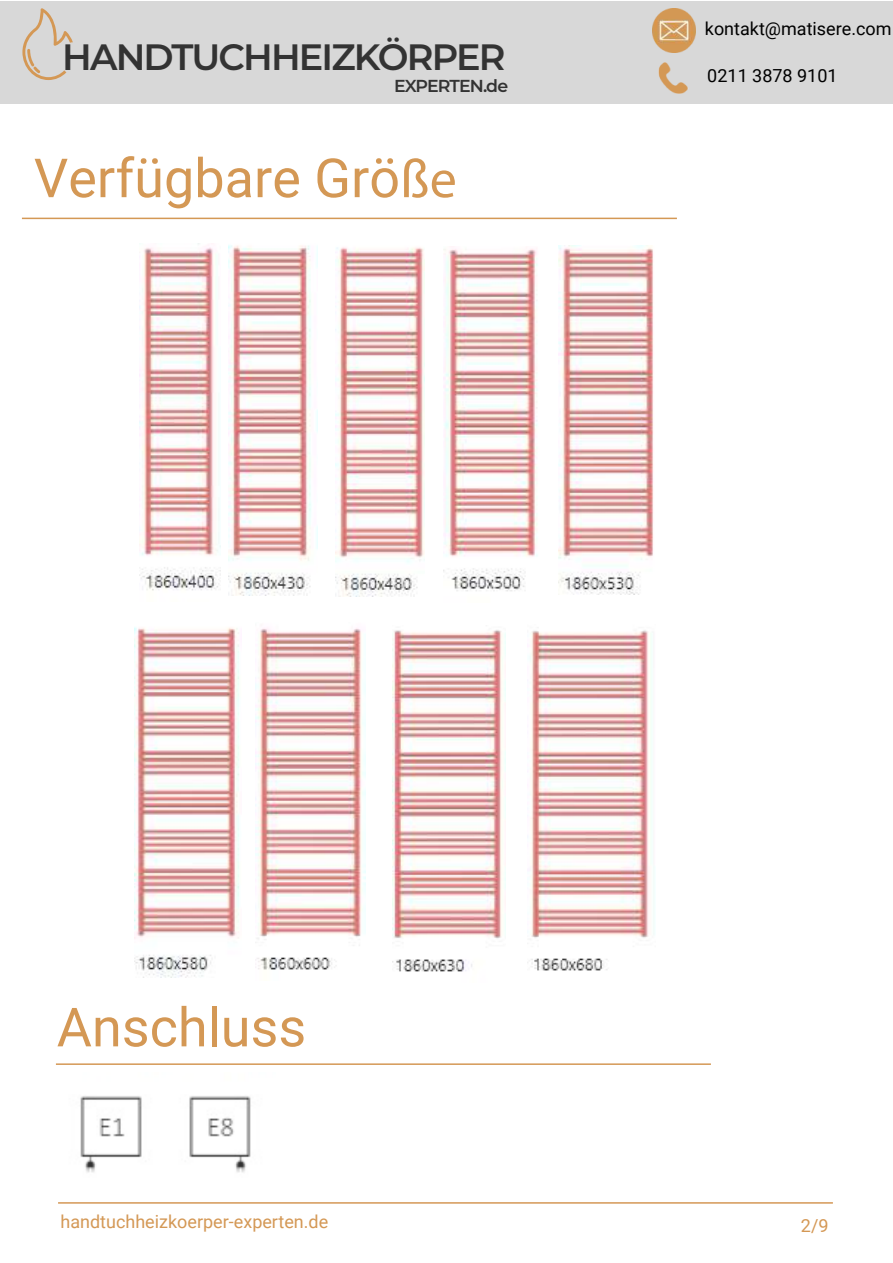
<style>
.page{position:relative;width:893px;height:1263px;background:#fff}
.page>*{position:absolute;margin:0;border:0;box-sizing:border-box;transform-origin:0 0}
.t1{font:54px "Roboto";color:#d49855}
.t2{font:600 36.6px "Montserrat";letter-spacing:-.05em;color:#333}
.t3{font:18px "Roboto";color:#d49855}
.t4{font:18px "Roboto";color:#000}
.t5{font:600 17.4px "Montserrat";letter-spacing:-.055em;color:#333}
.s1{font-family:"Myriad Pro"}
</style>
<div class="page">
<hr style="left:58px;top:1202px;width:775px;height:2px;background:#d49855">
<hr style="left:22px;top:218px;width:655px;height:1px;background:#d49855">
<div style="left:0;top:1px;width:893px;height:102px;background:#d8d8d8"></div>
<img style="left:652px;top:9px;width:44px;height:43px">
<img style="left:658px;top:62px;width:30px;height:32px">
<svg style="left:22px;top:8px;width:51px;height:72px"></svg>
<img style="left:139px;top:243px;width:82px;height:348px">
<img style="left:229px;top:245px;width:89px;height:350px">
<img style="left:336px;top:247px;width:89px;height:350px">
<img style="left:444px;top:249px;width:94px;height:342px">
<img style="left:558px;top:245px;width:95px;height:350px">
<img style="left:134px;top:627px;width:106px;height:351px">
<img style="left:256px;top:628px;width:110px;height:342px">
<img style="left:392px;top:630px;width:113px;height:342px">
<img style="left:529px;top:630px;width:126px;height:341px">
<img style="left:80px;top:1096px;width:171px;height:77px">
<hr style="left:56px;top:1063px;width:655px;height:2px;background:#d49855">
<h2 class="t2" style="left:62px;top:31px;width:445px">HANDTUCHHEIZKÖRPER</h2>
<p class="t5" style="left:394px;top:74px;width:115px">EXPERTEN.de</p>
<h1 class="t1" style="left:34px;top:140px;width:424px">Verfügbare Grö<span class="s1">ße</span></h1>
<p class="t4" style="left:705px;top:16px;width:188px">kontakt@matisere.com</p>
<p class="t4" style="left:707px;top:63px;width:132px">0211 3878 9101</p>
<h1 class="t1" style="left:57px;top:989px;width:251px">Anschluss</h1>
<p class="t3" style="left:60px;top:1209px;width:269px">handtuchheizkoerper-experten.de</p>
<p class="t3" style="left:801px;top:1213px;width:29px">2/9</p>
</div>
